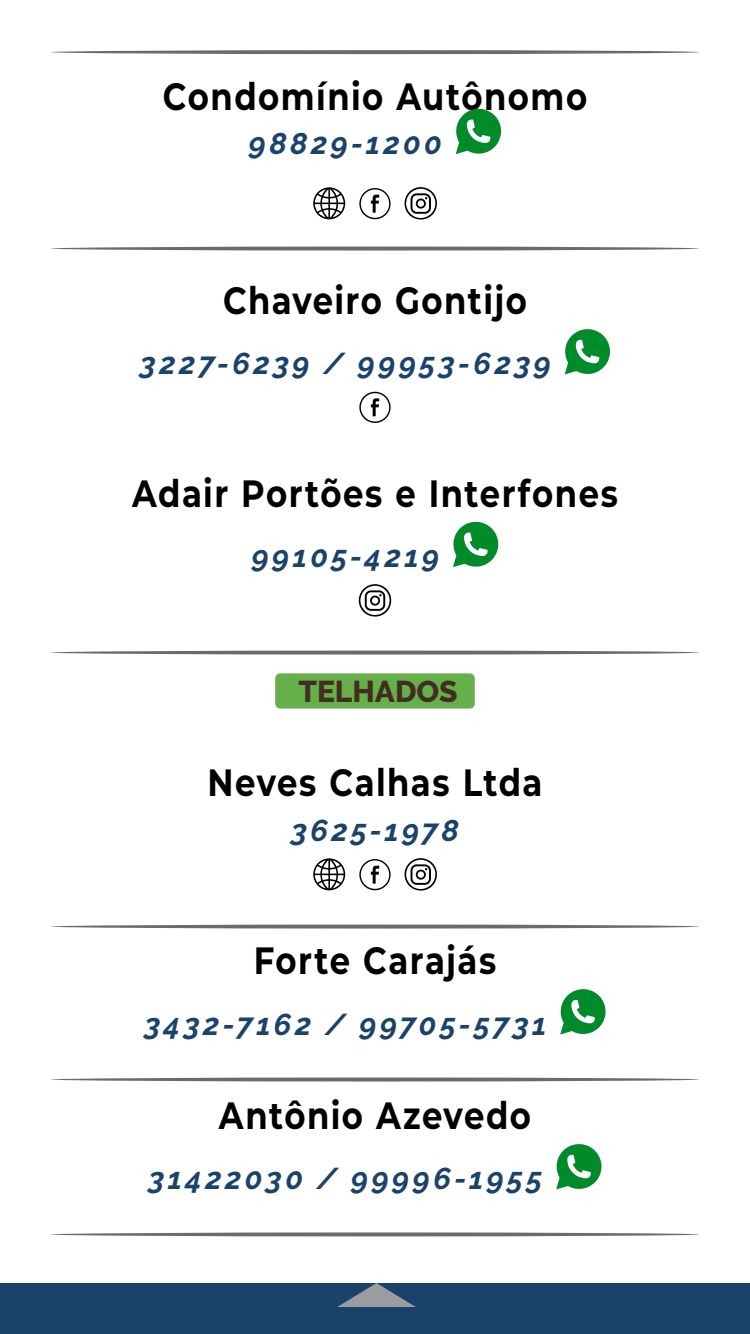
<style>
.page{position:relative;width:750px;height:1334px;background:#fff}
.page>*{position:absolute;margin:0;border:0;box-sizing:border-box;transform-origin:0 0}
.t1{font:700 38px "Montserrat";letter-spacing:.045em;color:#000;scale:.85 1}
.t2{font:italic 700 30px "Raleway";letter-spacing:.11em;color:#19436a}
.t3{font:800 30px "Raleway";color:#432d21}
</style>
<div class="page">
<div style="left:275px;top:673px;width:200px;height:36px;background:#65b04a;border-radius:5px"></div>
<svg style="left:51px;top:50px;width:648px;height:4px;background:#787878"></svg>
<svg style="left:456px;top:109px;width:45px;height:45px"></svg>
<svg style="left:313px;top:187px;width:32px;height:32px"></svg>
<svg style="left:359px;top:188px;width:32px;height:31px"></svg>
<svg style="left:405px;top:187px;width:32px;height:33px"></svg>
<svg style="left:51px;top:247px;width:648px;height:4px;background:#838383"></svg>
<svg style="left:565px;top:329px;width:45px;height:45px"></svg>
<svg style="left:359px;top:392px;width:32px;height:31px"></svg>
<svg style="left:453px;top:522px;width:45px;height:45px"></svg>
<svg style="left:359px;top:584px;width:32px;height:33px"></svg>
<svg style="left:51px;top:651px;width:648px;height:4px;background:#818181"></svg>
<svg style="left:313px;top:858px;width:32px;height:32px"></svg>
<svg style="left:359px;top:859px;width:32px;height:31px"></svg>
<svg style="left:405px;top:858px;width:32px;height:33px"></svg>
<svg style="left:51px;top:925px;width:648px;height:4px;background:#818181"></svg>
<svg style="left:560px;top:989px;width:46px;height:46px"></svg>
<svg style="left:51px;top:1078px;width:648px;height:4px;background:#848484"></svg>
<svg style="left:556px;top:1144px;width:45px;height:45px"></svg>
<svg style="left:51px;top:1232px;width:648px;height:4px;background:#828282"></svg>
<div style="left:0;top:1283px;width:750px;height:51px;background:#19436a"></div>
<svg style="left:337px;top:1283px;width:79px;height:24px"></svg>
<p class="t1" style="left:163px;top:69px;width:501px">Condomínio Autônomo</p>
<p class="t2" style="left:249px;top:126px;width:195px">98829-1200</p>
<p class="t1" style="left:223px;top:273px;width:359px">Chaveiro Gontijo</p>
<p class="t2" style="left:140px;top:347px;width:412px">3227-6239 / 99953-6239</p>
<p class="t1" style="left:132px;top:466px;width:573px">Adair Portões e Interfones</p>
<p class="t2" style="left:252px;top:539px;width:189px">99105-4219</p>
<p class="t3" style="left:298px;top:674px;width:161px">TELHADOS</p>
<p class="t1" style="left:208px;top:755px;width:396px">Neves Calhas Ltda</p>
<p class="t2" style="left:291px;top:813px;width:169px">3625-1978</p>
<p class="t1" style="left:254px;top:933px;width:287px">Forte Carajás</p>
<p class="t2" style="left:144px;top:1007px;width:404px">3432-7162 / 99705-5731</p>
<p class="t1" style="left:219px;top:1088px;width:369px">Antônio Azevedo</p>
<p class="t2" style="left:149px;top:1162px;width:395px">31422030 / 99996-1955</p>
</div>
